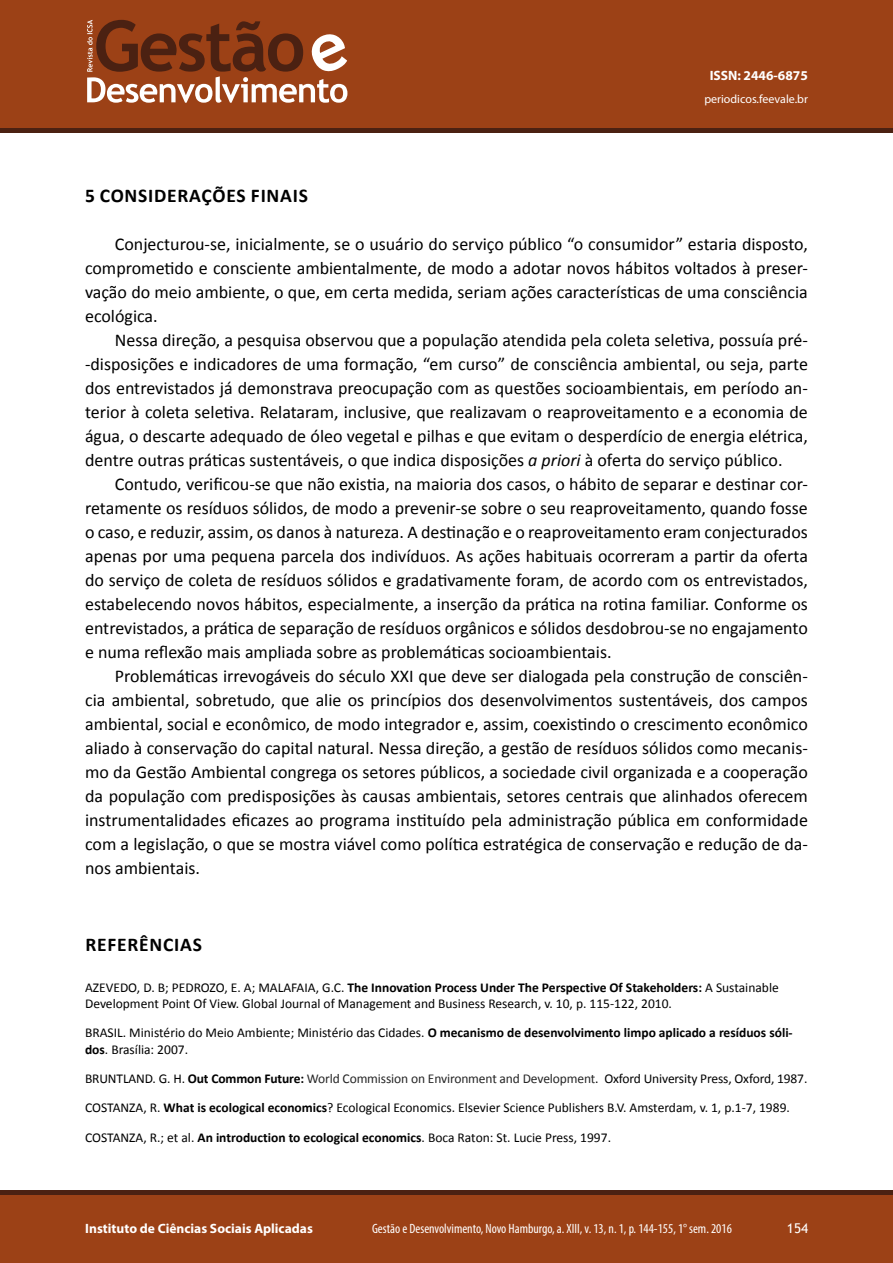
<style>
.page{position:relative;width:893px;height:1263px;background:#fff}
.page>*{position:absolute;margin:0;border:0;box-sizing:border-box;transform-origin:0 0}
.t1{font:700 19.5px "Calibri";letter-spacing:.04em;color:#000}
.t2{font:18px/24px "Calibri";color:#000;text-align:justify}
.t3{font:13.5px/16.5px "Calibri";color:#000}
.t4{font:condensed 13.5px "Myriad Pro";color:#fff}
.t5{font:700 13.5px "Myriad Pro";color:#fff}
.t6{font:13.5px "Trebuchet MS";color:#fff}
.t7{font:12px "Myriad Pro";color:#fff}
.s1{font-style:italic}
.s2{font-weight:700}
.s3{color:#252525}
</style>
<div class="page">
<div style="left:0;top:0;width:893px;height:129px;background:#9c4116"></div>
<svg style="left:87px;top:20px;width:260px;height:83px"></svg>
<div style="left:0;top:1193px;width:893px;height:70px;background:#9c4116"></div>
<div style="left:0;top:1190px;width:893px;height:5px;background:#4b2112"></div>
<hr style="left:0;top:129px;width:893px;height:4px;background:#4b2112">
<p class="t5" style="left:710px;top:67px;width:100px">ISSN: 2446-6875</p>
<p class="t7" style="left:704px;top:91px;width:105px">periodicos.feevale.br</p>
<p class="t1" style="left:85px;top:183px;width:224px">5 CONSIDERAÇÕES FINAIS</p>
<p class="t2" style="left:85px;top:232px;width:724px;text-indent:30px">Conjecturou-se, inicialmente, se o usuário do serviço público “o consumidor” estaria disposto, comprometido e consciente ambientalmente, de modo a adotar novos hábitos voltados à preser&shy;vação do meio ambiente, o que, em certa medida, seriam ações características de uma consciência ecológica.</p>
<p class="t2" style="left:85px;top:328px;width:724px;text-indent:30px">Nessa direção, a pesquisa observou que a população atendida pela coleta seletiva, possuía pré--disposições e indicadores de uma formação, “em curso” de consciência ambiental, ou seja, parte dos entrevistados já demonstrava preocupação com as questões socioambientais, em período an&shy;terior à coleta seletiva. Relataram, inclusive, que realizavam o reaproveitamento e a economia de água, o descarte adequado de óleo vegetal e pilhas e que evitam o desperdício de energia elétrica, dentre outras práticas sustentáveis, o que indica disposições <span class="s1">a priori</span> à oferta do serviço público.</p>
<p class="t2" style="left:85px;top:472px;width:724px;text-indent:30px">Contudo, verificou-se que não existia, na maioria dos casos, o hábito de separar e destinar cor&shy;retamente os resíduos sólidos, de modo a prevenir-se sobre o seu reaproveitamento, quando fosse o caso, e reduzir, assim, os danos à natureza. A destinação e o reaproveitamento eram conjecturados apenas por uma pequena parcela dos indivíduos. As ações habituais ocorreram a partir da oferta do serviço de coleta de resíduos sólidos e gradativamente foram, de acordo com os entrevistados, estabelecendo novos hábitos, especialmente, a inserção da prática na rotina familiar. Conforme os entrevistados, a prática de separação de resíduos orgânicos e sólidos desdobrou-se no engajamento e numa reflexão mais ampliada sobre as problemáticas socioambientais.</p>
<p class="t2" style="left:85px;top:664px;width:724px;text-indent:30px">Problemáticas irrevogáveis do século XXI que deve ser dialogada pela construção de consciên&shy;cia ambiental, sobretudo, que alie os princípios dos desenvolvimentos sustentáveis, dos campos ambiental, social e econômico, de modo integrador e, assim, coexistindo o crescimento econômico aliado à conservação do capital natural. Nessa direção, a gestão de resíduos sólidos como mecanis&shy;mo da Gestão Ambiental congrega os setores públicos, a sociedade civil organizada e a cooperação da população com predisposições às causas ambientais, setores centrais que alinhados oferecem instrumentalidades eficazes ao programa instituído pela administração pública em conformidade com a legislação, o que se mostra viável como política estratégica de conservação e redução de da&shy;nos ambientais.</p>
<p class="t1" style="left:85px;top:932px;width:118px">REFERÊNCIAS</p>
<p class="t3" style="left:85px;top:979px;width:695px">AZEVEDO, D. B; PEDROZO, E. A; MALAFAIA, G.C. <span class="s2">The Innovation Process Under The Perspective Of Stakeholders:</span> A Sustainable<br>Development Point Of View. Global Journal of Management and Business Research, v. 10, p. 115-122, 2010.</p>
<p class="t3" style="left:85px;top:1025px;width:709px">BRASIL. Ministério do Meio Ambiente; Ministério das Cidades. <span class="s2">O mecanismo de desenvolvimento limpo aplicado a resíduos sóli&shy;dos</span>. Brasília: 2007.</p>
<p class="t3" style="left:85px;top:1064px;width:724px;line-height:29.2px">BRUNTLAND. G. H. <span class="s2">Out Common Future:</span> <span class="s3">World Commission on Environment and Development</span>. Oxford University Press, Oxford, 1987.<br>COSTANZA, R. <span class="s2">What is ecological economics</span>? Ecological Economics. Elsevier Science Publishers B.V. Amsterdam, v. 1, p.1-7, 1989.<br>COSTANZA, R.; et al. <span class="s2">An introduction to ecological economics</span>. Boca Raton: St. Lucie Press, 1997.</p>
<p class="t5" style="left:85px;top:1220px;width:229px">Instituto de Ciências Sociais Aplicadas</p>
<p class="t4" style="left:372px;top:1220px;width:361px">Gestão e Desenvolvimento, Novo Hamburgo, a. XIII, v. 13, n. 1, p. 144-155, 1° sem. 2016</p>
<p class="t6" style="left:787px;top:1220px;width:23px">154</p>
</div>
